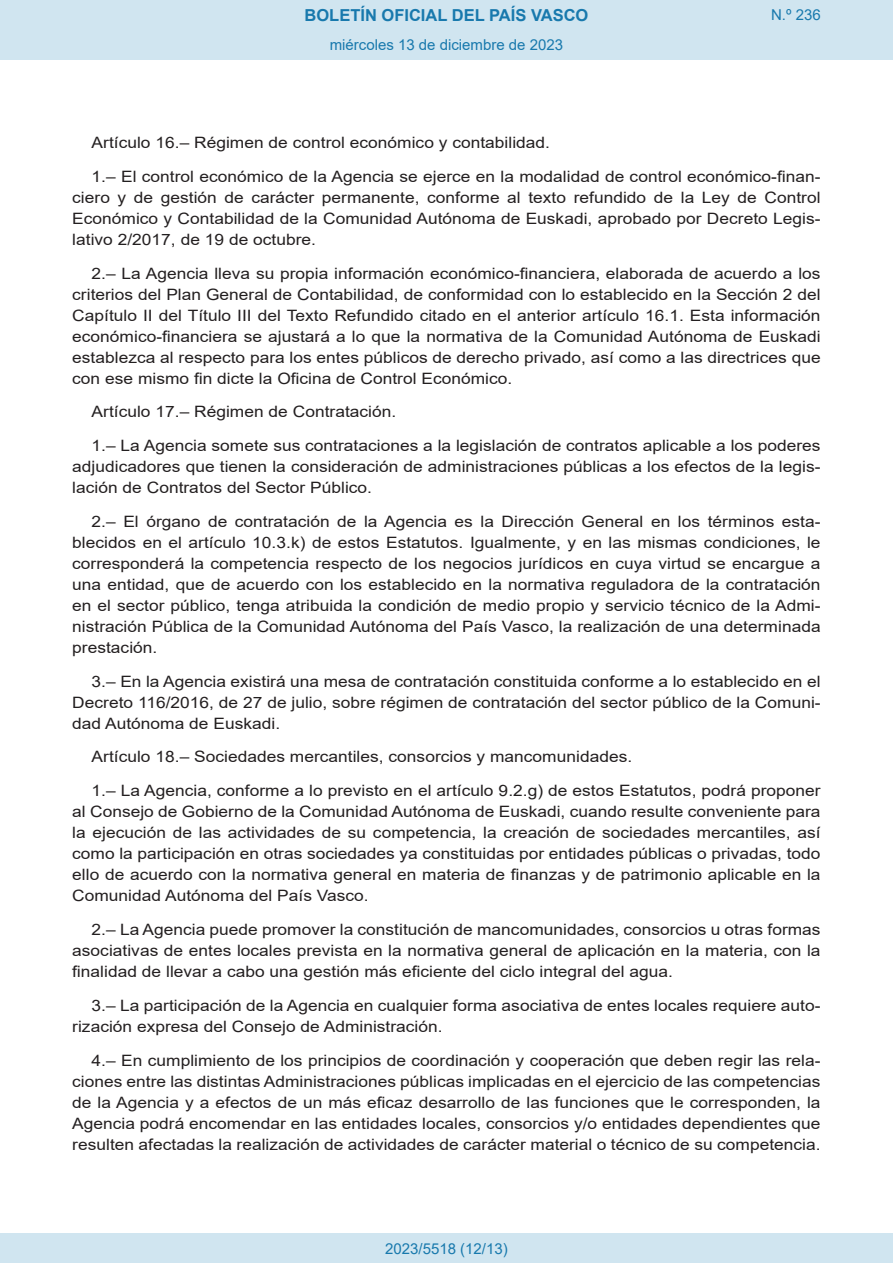
<style>
.page{position:relative;width:893px;height:1263px;background:#fff}
.page>*{position:absolute;margin:0;border:0;box-sizing:border-box;transform-origin:0 0}
.t1{font:700 16.5px "Arial";color:#1879ad}
.BOPVDetalle{font:15.6px/21px "Arial";color:#231f20;text-align:justify;scale:1.11 1}
.Paginacion_Centro{font:15px "Arial";color:#1879ad}
</style>
<div class="page">
<div style="left:0;top:0;width:893px;height:60px;background:#d0e5f0"></div>
<div style="left:0;top:1233px;width:893px;height:30px;background:#d0e5f0"></div>
<p class="t1" style="left:305px;top:3px;width:285px">BOLETÍN OFICIAL DEL PAÍS VASCO</p>
<p class="Paginacion_Centro" style="left:330px;top:35px;width:235px">miércoles 13 de diciembre de 2023</p>
<p class="Paginacion_Centro" style="left:771px;top:5px;width:51px">N.º 236</p>
<p class="BOPVDetalle" style="left:92px;top:132px;width:414px">Artículo 16.– Régimen de control económico y contabilidad.</p>
<p class="BOPVDetalle" style="left:72px;top:166px;width:676px;text-indent:19px">1.– El control económico de la Agencia se ejerce en la modalidad de control económico-finan&shy;ciero y de gestión de carácter permanente, conforme al texto refundido de la Ley de Control Económico y Contabilidad de la Comunidad Autónoma de Euskadi, aprobado por Decreto Legis&shy;lativo 2/2017, de 19 de octubre.</p>
<p class="BOPVDetalle" style="left:72px;top:263px;width:676px;text-indent:19px">2.– La Agencia lleva su propia información económico-financiera, elaborada de acuerdo a los criterios del Plan General de Contabilidad, de conformidad con lo establecido en la Sección 2 del Capítulo II del Título III del Texto Refundido citado en el anterior artículo 16.1. Esta información económico-financiera se ajustará a lo que la normativa de la Comunidad Autónoma de Euskadi establezca al respecto para los entes públicos de derecho privado, así como a las directrices que con ese mismo fin dicte la Oficina de Control Económico.</p>
<p class="BOPVDetalle" style="left:92px;top:401px;width:276px">Artículo 17.– Régimen de Contratación.</p>
<p class="BOPVDetalle" style="left:72px;top:435px;width:676px;text-indent:19px">1.– La Agencia somete sus contrataciones a la legislación de contratos aplicable a los poderes adjudicadores que tienen la consideración de administraciones públicas a los efectos de la legis&shy;lación de Contratos del Sector Público.</p>
<p class="BOPVDetalle" style="left:72px;top:511px;width:676px;text-indent:19px">2.– El órgano de contratación de la Agencia es la Dirección General en los términos esta&shy;blecidos en el artículo 10.3.k) de estos Estatutos. Igualmente, y en las mismas condiciones, le corresponderá la competencia respecto de los negocios jurídicos en cuya virtud se encargue a una entidad, que de acuerdo con los establecido en la normativa reguladora de la contratación en el sector público, tenga atribuida la condición de medio propio y servicio técnico de la Admi&shy;nistración Pública de la Comunidad Autónoma del País Vasco, la realización de una determinada prestación.</p>
<p class="BOPVDetalle" style="left:72px;top:671px;width:676px;text-indent:19px">3.– En la Agencia existirá una mesa de contratación constituida conforme a lo establecido en el Decreto 116/2016, de 27 de julio, sobre régimen de contratación del sector público de la Comuni&shy;dad Autónoma de Euskadi.</p>
<p class="BOPVDetalle" style="left:92px;top:746px;width:488px">Artículo 18.– Sociedades mercantiles, consorcios y mancomunidades.</p>
<p class="BOPVDetalle" style="left:72px;top:780px;width:676px;text-indent:19px">1.– La Agencia, conforme a lo previsto en el artículo 9.2.g) de estos Estatutos, podrá proponer al Consejo de Gobierno de la Comunidad Autónoma de Euskadi, cuando resulte conveniente para la ejecución de las actividades de su competencia, la creación de sociedades mercantiles, así como la participación en otras sociedades ya constituidas por entidades públicas o privadas, todo ello de acuerdo con la normativa general en materia de finanzas y de patrimonio aplicable en la Comunidad Autónoma del País Vasco.</p>
<p class="BOPVDetalle" style="left:72px;top:919px;width:676px;text-indent:19px">2.– La Agencia puede promover la constitución de mancomunidades, consorcios u otras formas asociativas de entes locales prevista en la normativa general de aplicación en la materia, con la finalidad de llevar a cabo una gestión más eficiente del ciclo integral del agua.</p>
<p class="BOPVDetalle" style="left:72px;top:995px;width:676px;text-indent:19px">3.– La participación de la Agencia en cualquier forma asociativa de entes locales requiere auto&shy;rización expresa del Consejo de Administración.</p>
<p class="BOPVDetalle" style="left:72px;top:1049px;width:676px;text-indent:19px">4.– En cumplimiento de los principios de coordinación y cooperación que deben regir las rela&shy;ciones entre las distintas Administraciones públicas implicadas en el ejercicio de las competencias de la Agencia y a efectos de un más eficaz desarrollo de las funciones que le corresponden, la Agencia podrá encomendar en las entidades locales, consorcios y/o entidades dependientes que resulten afectadas la realización de actividades de carácter material o técnico de su competencia.</p>
<p class="Paginacion_Centro" style="left:385px;top:1238px;width:124px">2023/5518 (12/13)</p>
</div>
